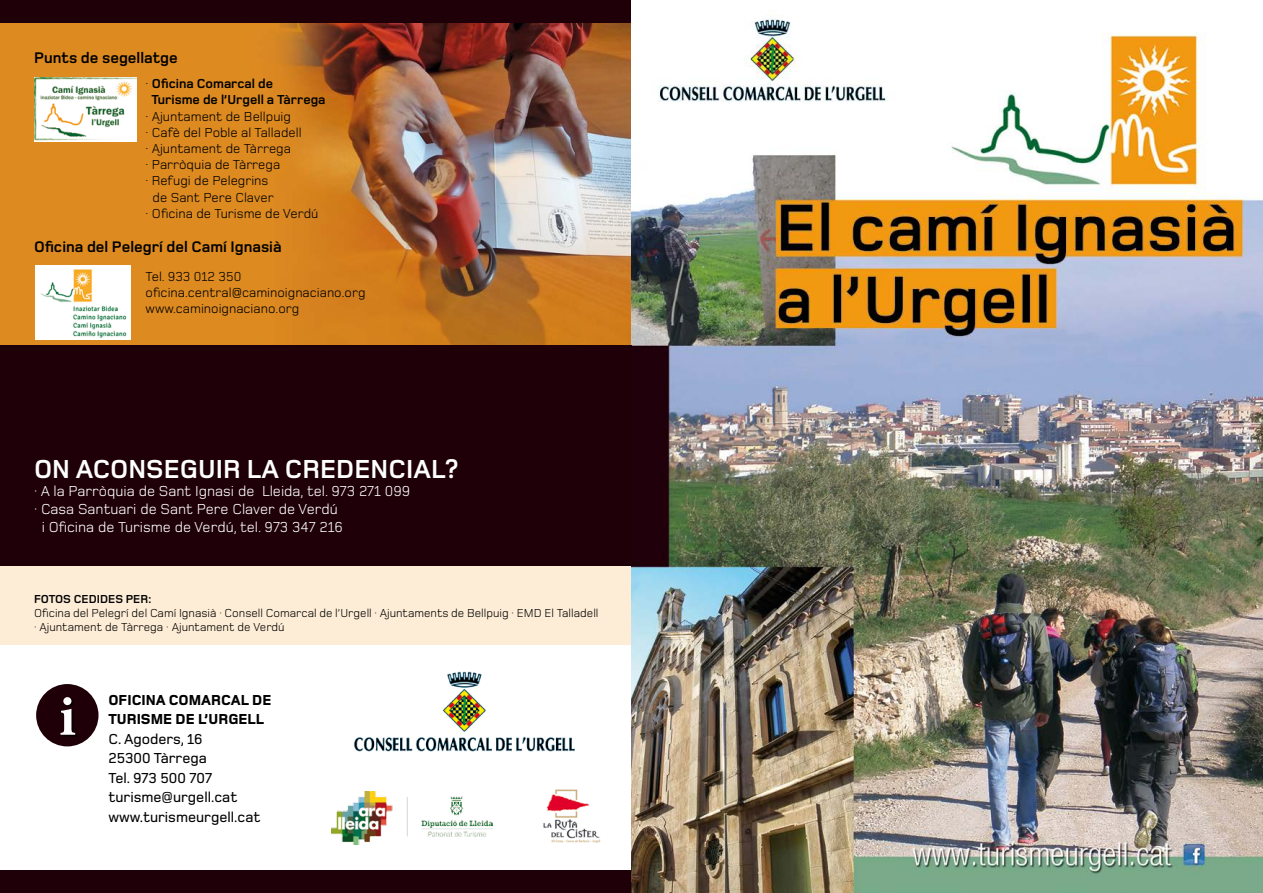
<style>
.page{position:relative;width:1263px;height:893px;background:#fff}
.page>*{position:absolute;margin:0;border:0;box-sizing:border-box;transform-origin:0 0}
.t1{font:700 57.15px "Minion Pro";color:#fff}
.t2{font:700 27px "Foundry Monoline";color:#fff}
.t3{font:700 15.9px "Foundry Monoline";color:#000}
.t4{font:15px "Foundry Monoline";color:#fff}
.t5{font:500 15px/19.5px "Foundry Monoline";color:#000}
.t6{font:800 15px/19.5px "Foundry Monoline";color:#000}
.t7{font:13.5px/16.2px "Foundry Monoline";color:#000}
.t8{font:700 13.5px/16.2px "Foundry Monoline";color:#000}
.t9{font:12px/14.4px "Foundry Monoline";color:#000}
.t10{font:700 12px "Foundry Monoline";color:#000}
.s1{font-weight:400}
</style>
<div class="page">
<img style="left:0;top:22px;width:631px;height:323px">
<div style="left:0;top:509px;width:631px;height:136px;background:#feedd6"></div>
<div style="left:0;top:0;width:631px;height:22px;background:#1f0009"></div>
<div style="left:0;top:871px;width:631px;height:22px;background:#1f0009"></div>
<img style="left:631px;top:16px;width:632px;height:877px">
<img style="left:353px;top:671px;width:222px;height:81px">
<div style="left:36px;top:684px;width:63px;height:62px;background:#1f0009;border-radius:50%"></div>
<div style="left:62px;top:698px;width:16px;height:39px;background:#130005"></div>
<img style="left:35px;top:77px;width:101px;height:65px">
<img style="left:35px;top:266px;width:95px;height:73px">
<div style="left:0;top:345px;width:631px;height:221px;background:#1f0009"></div>
<img style="left:543px;top:789px;width:58px;height:54px">
<img style="left:331px;top:791px;width:161px;height:53px">
<p class="t3" style="left:34px;top:50px;width:145px">Punts de segellatge</p>
<p class="t8" style="left:151px;top:76px;width:176px;text-indent:-6px"><span class="s1">·</span> Oficina Comarcal de<br>Turisme de l’Urgell a Tàrrega</p>
<p class="t7" style="left:146px;top:108px;width:147px">· Ajuntament de Bellpuig</p>
<p class="t7" style="left:146px;top:124px;width:157px">· Cafè del Poble al Talladell</p>
<p class="t7" style="left:146px;top:140px;width:147px">· Ajuntament de Tàrrega</p>
<p class="t7" style="left:146px;top:157px;width:136px">· Parròquia de Tàrrega</p>
<p class="t7" style="left:146px;top:173px;width:124px">· Refugi de Pelegrins</p>
<p class="t7" style="left:153px;top:189px;width:123px">de Sant Pere Claver</p>
<p class="t7" style="left:146px;top:205px;width:174px">· Oficina de Turisme de Verdú</p>
<p class="t3" style="left:34px;top:239px;width:249px">Oficina del Pelegrí del Camí Ignasià</p>
<p class="t7" style="left:146px;top:268px;width:221px">Tel. 933 012 350 oficina.central@caminoignaciano.org www.caminoignaciano.org</p>
<h2 class="t2" style="left:34px;top:455px;width:425px">ON ACONSEGUIR LA CREDENCIAL?</h2>
<p class="t4" style="left:34px;top:483px;width:378px">· A la Parròquia de Sant Ignasi de Lleida, tel. 973 271 099</p>
<p class="t4" style="left:34px;top:501px;width:305px">· Casa Santuari de Sant Pere Claver de Verdú</p>
<p class="t4" style="left:42px;top:519px;width:303px">i Oficina de Turisme de Verdú, tel. 973 347 216</p>
<p class="t10" style="left:34px;top:592px;width:119px">FOTOS CEDIDES PER:</p>
<p class="t9" style="left:34px;top:606px;width:566px">Oficina del Pelegrí del Camí Ignasià · Consell Comarcal de l’Urgell · Ajuntaments de Bellpuig · EMD El Talladell · Ajuntament de Tàrrega · Ajuntament de Verdú</p>
<h1 class="t1" style="left:59px;top:676px;width:18px">i</h1>
<p class="t6" style="left:108px;top:690px;width:164px">OFICINA COMARCAL DE<br>TURISME DE L’URGELL</p>
<p class="t5" style="left:108px;top:729px;width:154px">C. Agoders, 16<br>25300 Tàrrega<br>Tel. 973 500 707 turisme@urgell.cat www.turismeurgell.cat</p>
</div>
